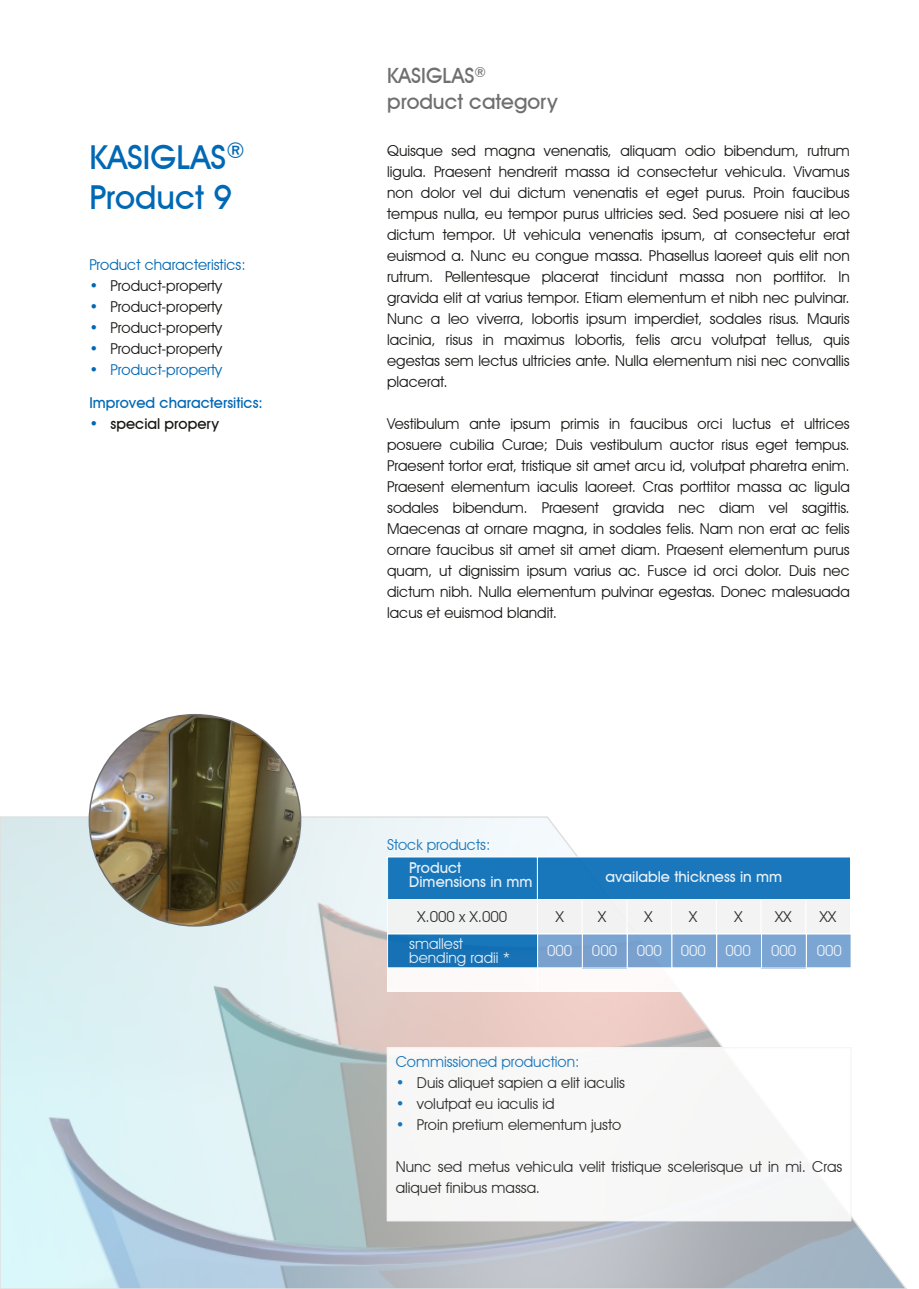
<style>
.page{position:relative;width:919px;height:1289px;background:#fff}
.page>*{position:absolute;margin:0;border:0;box-sizing:border-box;transform-origin:0 0}
.t1{font:500 33px/40.5px "Avant Garde IT Cby BT";color:#0068b4}
.t2{font:500 21px/25.5px "Avant Garde IT Cby BT";color:#6f6f6f}
.t3{font:15px/21px "Avant Garde IT Cby BT";color:#181715;text-align:justify}
.t4{font:15px/21px "Avant Garde IT Cby BT";color:rgb(24 23 21/.9)}
.t5{font:500 15px/14.2px "Avant Garde IT Cby BT";color:rgb(255 255 255/.9)}
.t6{font:15px/13.5px "Avant Garde IT Cby BT";color:rgb(255 255 255/.9)}
.t7{font:15px "Avant Garde IT Cby BT";color:#0068b4}
.t8{font:15px "Avant Garde IT Cby BT";color:rgb(0 104 180/.9)}
.t9{font:500 15px "Avant Garde IT Cby BT";color:#0068b4}
.t10{font:500 15px "Avant Garde IT Cby BT";color:#181715}
.s1{color:#0068b4}
.s2{color:rgb(0 104 180/.9)}
</style>
<div class="page">
<svg style="left:0;top:815px;width:906px;height:473px"></svg>
<img style="left:89px;top:714px;width:211px;height:211px;border-radius:50%">
<div style="left:387px;top:857px;width:150px;height:42px;background:#1876bb"></div>
<div style="left:387px;top:856px;width:151px;height:44px;border:1px solid #fff"></div>
<div style="left:387px;top:899px;width:150px;height:34px;background:#f2f2f2"></div>
<div style="left:387px;top:899px;width:151px;height:35px;border:1px solid #fff"></div>
<div style="left:387px;top:934px;width:150px;height:34px;background:#1772b5"></div>
<div style="left:387px;top:933px;width:151px;height:35px;border:1px solid #fff"></div>
<div style="left:387px;top:968px;width:150px;height:23px;background:#fcf9f8"></div>
<div style="left:387px;top:967px;width:151px;height:24px;border:1px solid #fff"></div>
<div style="left:537px;top:857px;width:313px;height:42px;background:#1a77bb"></div>
<div style="left:537px;top:856px;width:313px;height:44px;border:1px solid #fff"></div>
<div style="left:537px;top:899px;width:45px;height:34px;background:#f2f2f2"></div>
<div style="left:537px;top:899px;width:45px;height:35px;border:1px solid #fff"></div>
<div style="left:627px;top:899px;width:44px;height:34px;background:#f2f2f2"></div>
<div style="left:626px;top:899px;width:46px;height:35px;border:1px solid #fff"></div>
<div style="left:671px;top:899px;width:45px;height:34px;background:#f2f2f2"></div>
<div style="left:671px;top:899px;width:45px;height:35px;border:1px solid #fff"></div>
<div style="left:716px;top:899px;width:45px;height:34px;background:#f2f2f2"></div>
<div style="left:715px;top:899px;width:46px;height:35px;border:1px solid #fff"></div>
<div style="left:805px;top:899px;width:45px;height:34px;background:#f2f2f2"></div>
<div style="left:805px;top:899px;width:45px;height:35px;border:1px solid #fff"></div>
<div style="left:537px;top:934px;width:45px;height:34px;background:#7aa1ce"></div>
<div style="left:537px;top:933px;width:45px;height:35px;border:1px solid #fff"></div>
<div style="left:627px;top:934px;width:45px;height:34px;background:#7aa5d3"></div>
<div style="left:626px;top:933px;width:46px;height:35px;border:1px solid #fff"></div>
<div style="left:672px;top:934px;width:44px;height:34px;background:#7ba6d3"></div>
<div style="left:671px;top:933px;width:46px;height:35px;border:1px solid #fff"></div>
<div style="left:716px;top:934px;width:45px;height:34px;background:#7ba6d3"></div>
<div style="left:716px;top:933px;width:45px;height:35px;border:1px solid #fff"></div>
<div style="left:806px;top:934px;width:45px;height:34px;background:#7ba6d3"></div>
<div style="left:805px;top:933px;width:46px;height:35px;border:1px solid #fff"></div>
<div style="left:537px;top:968px;width:314px;height:23px;background:#fff"></div>
<div style="left:537px;top:967px;width:314px;height:24px;border:1px solid #fff"></div>
<div style="left:582px;top:899px;width:45px;height:34px;background:#f2f2f2"></div>
<div style="left:581px;top:899px;width:46px;height:35px;border:1px solid #fff"></div>
<div style="left:582px;top:934px;width:45px;height:34px;background:#7aa1ce"></div>
<div style="left:582px;top:933px;width:45px;height:35px;border:1px solid #fff"></div>
<div style="left:761px;top:899px;width:44px;height:34px;background:#f2f2f2"></div>
<div style="left:760px;top:899px;width:46px;height:35px;border:1px solid #fff"></div>
<div style="left:761px;top:934px;width:45px;height:34px;background:#7ba6d3"></div>
<div style="left:761px;top:933px;width:45px;height:35px;border:1px solid #fff"></div>
<div style="left:387px;top:1047px;width:463px;height:173px;background:#f7f7f7"></div>
<h2 class="t2" style="left:387px;top:63px;width:172px">KASIGLAS<sup>® </sup>product category</h2>
<h1 class="t1" style="left:89px;top:136px;width:157px">KASIGLAS<sup>®<br></sup>Product 9</h1>
<p class="t3" style="left:387px;top:139px;width:464px">Quisque sed magna venenatis, aliquam odio bibendum, rutrum ligula. Praesent hendrerit massa id consectetur vehicula. Vivamus non dolor vel dui dictum venenatis et eget purus. Proin faucibus tempus nulla, eu tempor purus ultricies sed. Sed posuere nisi at leo dictum tempor. Ut vehicula venenatis ipsum, at consectetur erat euismod a. Nunc eu congue massa. Phasellus laoreet quis elit non rutrum. Pellentesque placerat tincidunt massa non porttitor. In gravida elit at varius tempor. Etiam elementum et nibh nec pulvinar.<br>Nunc a leo viverra, lobortis ipsum imperdiet, sodales risus. Mauris lacinia, risus in maximus lobortis, felis arcu volutpat tellus, quis egestas sem lectus ultricies ante. Nulla elementum nisi nec convallis placerat.</p>
<p class="t3" style="left:387px;top:412px;width:464px">Vestibulum ante ipsum primis in faucibus orci luctus et ultrices posuere cubilia Curae; Duis vestibulum auctor risus eget tempus.<br>Praesent tortor erat, tristique sit amet arcu id, volutpat pharetra enim.<br>Praesent elementum iaculis laoreet. Cras porttitor massa ac ligula sodales bibendum. Praesent gravida nec diam vel sagittis.<br>Maecenas at ornare magna, in sodales felis. Nam non erat ac felis ornare faucibus sit amet sit amet diam. Praesent elementum purus quam, ut dignissim ipsum varius ac. Fusce id orci dolor. Duis nec dictum nibh. Nulla elementum pulvinar egestas. Donec malesuada lacus et euismod blandit.</p>
<p class="t7" style="left:89px;top:256px;width:158px">Product characteristics:</p>
<p class="t3" style="left:89px;top:275px;width:134px"><span class="s1">•</span> Product-property</p>
<p class="t3" style="left:89px;top:296px;width:134px"><span class="s1">•</span> Product-property</p>
<p class="t3" style="left:89px;top:317px;width:134px"><span class="s1">•</span> Product-property</p>
<p class="t3" style="left:89px;top:338px;width:134px"><span class="s1">•</span> Product-property</p>
<p class="t7" style="left:89px;top:361px;width:134px">• Product-property</p>
<p class="t9" style="left:89px;top:394px;width:175px">Improved charactersitics:</p>
<p class="t10" style="left:89px;top:415px;width:131px"><span class="s1">•</span> special propery</p>
<p class="t8" style="left:387px;top:836px;width:105px">Stock products:</p>
<p class="t5" style="left:409px;top:860px;width:125px">Product<br>Dimensions in mm</p>
<p class="t4" style="left:417px;top:906px;width:91px">X.000 x X.000</p>
<p class="t6" style="left:409px;top:937px;width:102px">smallest bending radii *</p>
<p class="t5" style="left:605px;top:869px;width:178px">available thickness in mm</p>
<p class="t4" style="left:774px;top:905px;width:19px">XX</p>
<p class="t6" style="left:771px;top:944px;width:27px">000</p>
<p class="t4" style="left:598px;top:905px;width:10px">X</p>
<p class="t6" style="left:592px;top:944px;width:27px">000</p>
<p class="t4" style="left:555px;top:905px;width:10px">X</p>
<p class="t4" style="left:644px;top:905px;width:10px">X</p>
<p class="t4" style="left:688px;top:905px;width:10px">X</p>
<p class="t4" style="left:734px;top:905px;width:10px">X</p>
<p class="t4" style="left:819px;top:905px;width:19px">XX</p>
<p class="t6" style="left:547px;top:944px;width:27px">000</p>
<p class="t6" style="left:636px;top:944px;width:71px">000 000</p>
<p class="t6" style="left:725px;top:944px;width:27px">000</p>
<p class="t6" style="left:816px;top:944px;width:27px">000</p>
<p class="t8" style="left:395px;top:1052px;width:185px">Commissioned production:</p>
<p class="t4" style="left:395px;top:1072px;width:231px"><span class="s2">•</span> Duis aliquet sapien a elit iaculis</p>
<p class="t4" style="left:395px;top:1093px;width:160px"><span class="s2">•</span> volutpat eu iaculis id</p>
<p class="t4" style="left:395px;top:1114px;width:227px"><span class="s2">•</span> Proin pretium elementum justo</p>
<p class="t4" style="left:395px;top:1156px;width:448px">Nunc sed metus vehicula velit tristique scelerisque ut in mi. Cras aliquet finibus massa.</p>
</div>
